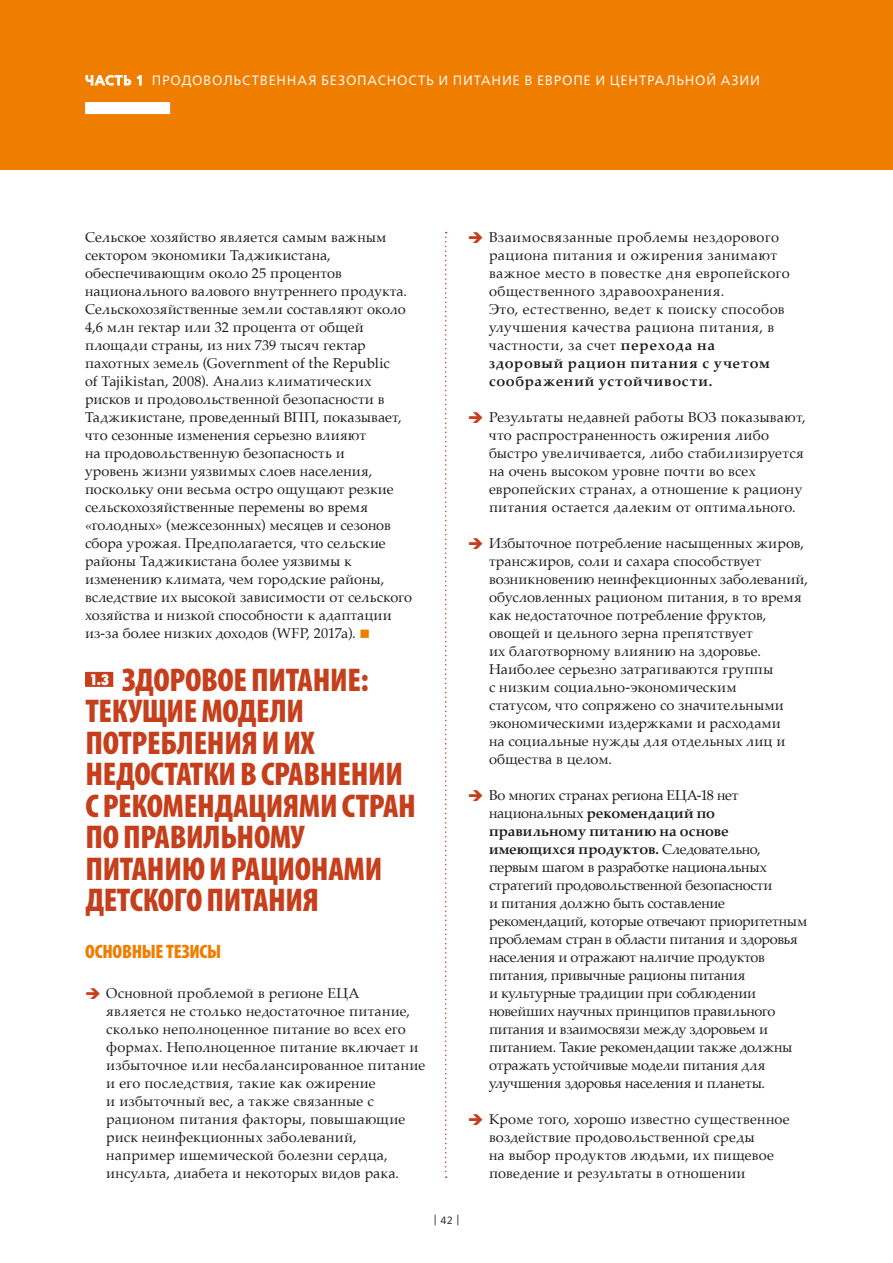
<style>
.page{position:relative;width:893px;height:1263px;background:#fff}
.page>*{position:absolute;margin:0;border:0;box-sizing:border-box;transform-origin:0 0}
.t1{font:900 condensed 33px/31.5px "Myriad Pro";letter-spacing:-.01em;color:#c63f1c}
.t2{font:900 condensed 19.5px "Myriad Pro";letter-spacing:-.015em;color:#ef7d00}
.t3{font:14.25px/18px "Palatino";letter-spacing:.005em;color:#1d1d1b}
.t4{font:14.25px/18px "Palatino";letter-spacing:-.02em;color:#1d1d1b}
.t5{font:14.25px/18px "Palatino";letter-spacing:.03em;color:#1d1d1b}
.t6{font:800 condensed 14.25px "Futura";color:#fff}
.t7{font:13.5px "Frutiger Neue LTCYR";letter-spacing:.055em;color:#fff}
.t8{font:10.5px "Frutiger Neue LTCYR";color:#1d1d1b}
.s1{font-weight:500}
.s2{color:#ef7d00}
.s3{color:#c63f1c}
.s4{font-weight:700}
</style>
<div class="page">
<div style="left:0;top:0;width:893px;height:170px;background:#ef7d00"></div>
<div style="left:85px;top:102px;width:85px;height:12px;background:#fff"></div>
<svg style="left:445px;top:232px;width:2px;height:946px"></svg>
<div style="left:85px;top:672px;width:28px;height:15px;background:#c63f1c"></div>
<p class="t7" style="left:85px;top:72px;width:676px"><span class="s1">ЧАСТЬ 1</span> ПРОДОВОЛЬСТВЕННАЯ БЕЗОПАСНОСТЬ И ПИТАНИЕ В ЕВРОПЕ И ЦЕНТРАЛЬНОЙ АЗИИ</p>
<p class="t3" style="left:85px;top:228px;width:329px">Сельское хозяйство является самым важным сектором экономики Таджикистана, обеспечивающим около 25 процентов национального валового внутреннего продукта.<br>Сельскохозяйственные земли составляют около 4,6 млн гектар или 32 процента от общей площади страны, из них 739 тысяч гектар пахотных земель (Government of the Republic<br>of Tajikistan, 2008). Анализ климатических рисков и продовольственной безопасности в Таджикистане, проведенный ВПП, показывает, что сезонные изменения серьезно влияют<br>на продовольственную безопасность и<br>уровень жизни уязвимых слоев населения, поскольку они весьма остро ощущают резкие сельскохозяйственные перемены во время «голодных» (межсезонных) месяцев и сезонов сбора урожая. Предполагается, что сельские районы Таджикистана более уязвимы к изменению климата, чем городские районы, вследствие их высокой зависимости от сельского хозяйства и низкой способности к адаптации из-за более низких доходов (WFP, 2017a). <span class="s2">■</span></p>
<p class="t6" style="left:89px;top:670px;width:22px">1.3</p>
<h1 class="t1" style="left:85px;top:664px;width:332px;text-indent:37px">ЗДОРОВОЕ ПИТАНИЕ:<br>ТЕКУЩИЕ МОДЕЛИ<br>ПОТРЕБЛЕНИЯ И ИХ<br>НЕДОСТАТКИ В СРАВНЕНИИ<br>С РЕКОМЕНДАЦИЯМИ СТРАН<br>ПО ПРАВИЛЬНОМУ<br>ПИТАНИЮ И РАЦИОНАМИ<br>ДЕТСКОГО ПИТАНИЯ</h1>
<h2 class="t2" style="left:85px;top:940px;width:137px">ОСНОВНЫЕ ТЕЗИСЫ</h2>
<p class="t3" style="left:106px;top:984px;width:320px;text-indent:-21px"><span class="s3">➔</span> Основной проблемой в регионе ЕЦА<br>является не столько недостаточное питание, сколько неполноценное питание во всех его формах. Неполноценное питание включает и избыточное или несбалансированное питание и его последствия, такие как ожирение<br>и избыточный вес, а также связанные с рационом питания факторы, повышающие риск неинфекционных заболеваний, например ишемической болезни сердца, инсульта, диабета и некоторых видов рака.</p>
<p class="t5" style="left:489px;top:228px;width:302px;text-indent:-21px"><span class="s3">➔</span> Взаимосвязанные проблемы нездорового рациона питания и ожирения занимают важное место в повестке дня европейского общественного здравоохранения.<br>Это, естественно, ведет к поиску способов улучшения качества рациона питания, в частности, за счет <span class="s4">перехода на здоровый рацион питания с учетом соображений устойчивости.</span></p>
<p class="t3" style="left:489px;top:408px;width:318px;text-indent:-21px"><span class="s3">➔</span> Результаты недавней работы ВОЗ показывают, что распространенность ожирения либо быстро увеличивается, либо стабилизируется на очень высоком уровне почти во всех европейских странах, а отношение к рациону питания остается далеким от оптимального.</p>
<p class="t3" style="left:489px;top:534px;width:320px;text-indent:-21px"><span class="s3">➔</span> Избыточное потребление насыщенных жиров, трансжиров, соли и сахара способствует возникновению неинфекционных заболеваний, обусловленных рационом питания, в то время как недостаточное потребление фруктов, овощей и цельного зерна препятствует<br>их благотворному влиянию на здоровье.<br>Наиболее серьезно затрагиваются группы<br>с низким социально-экономическим<br>статусом, что сопряжено со значительными экономическими издержками и расходами<br>на социальные нужды для отдельных лиц и общества в целом.</p>
<p class="t4" style="left:489px;top:786px;width:320px;text-indent:-21px"><span class="s3">➔</span> Во многих странах региона ЕЦА-18 нет национальных <span class="s4">рекомендаций по правильному питанию на основе имеющихся продуктов.</span> Следовательно, первым шагом в разработке национальных стратегий продовольственной безопасности<br>и питания должно быть составление рекомендаций, которые отвечают приоритетным проблемам стран в области питания и здоровья населения и отражают наличие продуктов питания, привычные рационы питания<br>и культурные традиции при соблюдении новейших научных принципов правильного питания и взаимосвязи между здоровьем и питанием. Такие рекомендации также должны отражать устойчивые модели питания для улучшения здоровья населения и планеты.</p>
<p class="t3" style="left:489px;top:1110px;width:302px;text-indent:-21px"><span class="s3">➔</span> Кроме того, хорошо известно существенное воздействие продовольственной среды<br>на выбор продуктов людьми, их пищевое поведение и результаты в отношении</p>
<p class="t8" style="left:434px;top:1213px;width:27px">| 42 |</p>
</div>
